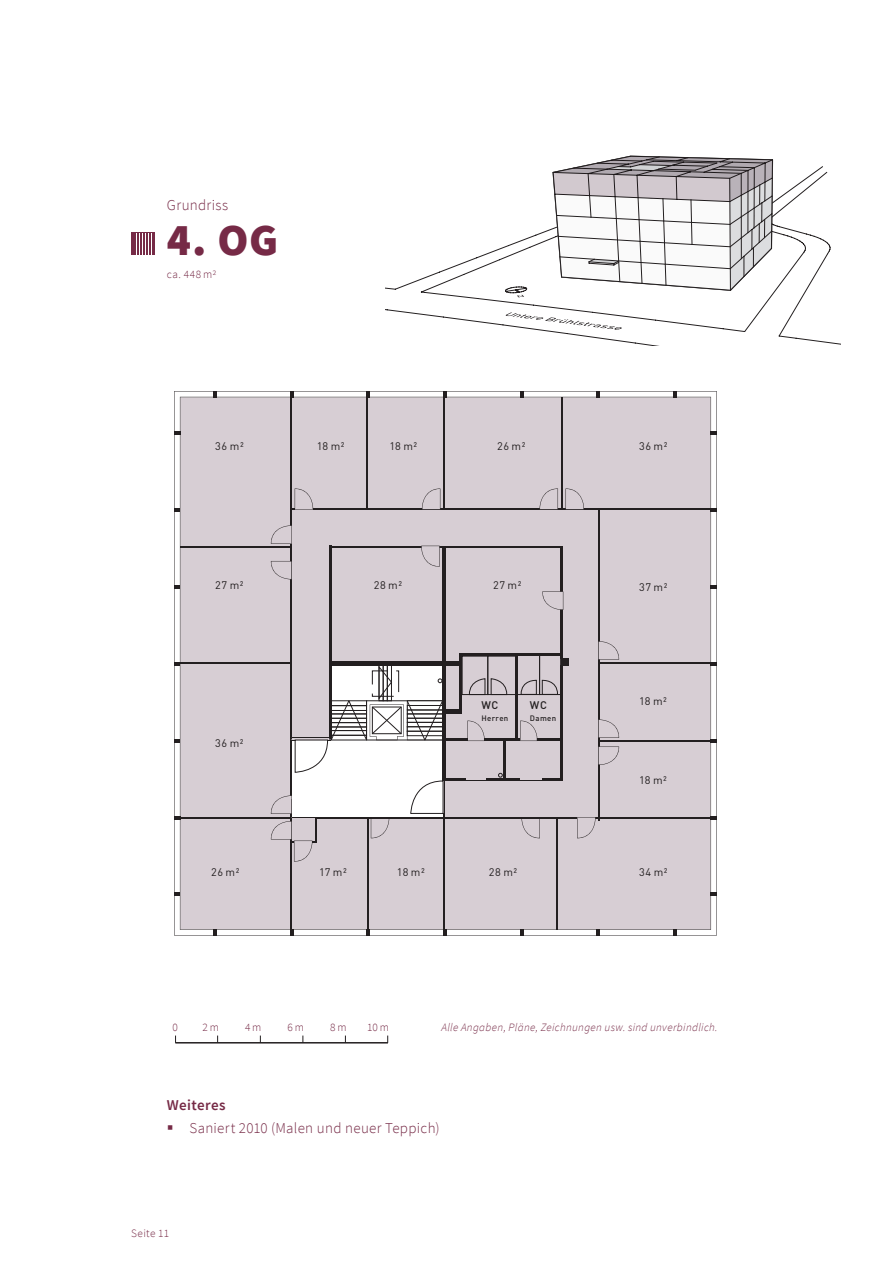
<style>
.page{position:relative;width:893px;height:1263px;background:#fff}
.page>*{position:absolute;margin:0;border:0;box-sizing:border-box;transform-origin:0 0}
.t1{font:900 45px "Source Sans Pro";color:#762a46}
.t2{font:300 15px "Source Sans Pro";letter-spacing:.02em;color:#762a46}
.t3{font:600 15px "Source Sans Pro";letter-spacing:.025em;color:#762a46}
.t4{font:italic 300 11.25px "Source Sans Pro";letter-spacing:.03em;color:#762a46}
.t5{font:300 11.25px "Source Sans Pro";letter-spacing:.045em;color:#762a46}
.t6{font:10.95px "DIN";letter-spacing:.05em;color:#231f20}
.t7{font:500 10.95px "DIN";color:#231f20}
.t8{font:500 7.8px "DIN";letter-spacing:.045em;color:#231f20}
</style>
<div class="page">
<hr style="left:131px;top:233px;width:2px;height:22px;background:#762a46">
<svg style="left:133px;top:232px;width:19px;height:1px"></svg>
<hr style="left:134px;top:233px;width:2px;height:22px;background:#762a46">
<hr style="left:137px;top:233px;width:2px;height:22px;background:#762a46">
<hr style="left:140px;top:233px;width:2px;height:22px;background:#762a46">
<hr style="left:143px;top:233px;width:2px;height:22px;background:#762a46">
<hr style="left:146px;top:233px;width:2px;height:22px;background:#762a46">
<hr style="left:149px;top:233px;width:2px;height:22px;background:#762a46">
<hr style="left:152px;top:233px;width:2px;height:22px;background:#762a46">
<svg style="left:174px;top:391px;width:543px;height:544px;background:#d6cdd3"></svg>
<svg style="left:174px;top:431px;width:6px;height:4px"></svg>
<svg style="left:213px;top:391px;width:4px;height:6px"></svg>
<svg style="left:290px;top:391px;width:4px;height:6px"></svg>
<svg style="left:366px;top:391px;width:4px;height:6px"></svg>
<svg style="left:443px;top:391px;width:4px;height:6px"></svg>
<svg style="left:520px;top:391px;width:3px;height:6px"></svg>
<svg style="left:596px;top:391px;width:4px;height:6px"></svg>
<svg style="left:673px;top:391px;width:3px;height:6px"></svg>
<svg style="left:213px;top:929px;width:4px;height:6px"></svg>
<svg style="left:290px;top:929px;width:4px;height:6px"></svg>
<svg style="left:366px;top:929px;width:4px;height:6px"></svg>
<svg style="left:443px;top:929px;width:4px;height:6px"></svg>
<svg style="left:520px;top:929px;width:3px;height:6px"></svg>
<svg style="left:596px;top:929px;width:4px;height:6px"></svg>
<svg style="left:673px;top:929px;width:3px;height:6px"></svg>
<svg style="left:174px;top:508px;width:6px;height:3px"></svg>
<svg style="left:711px;top:508px;width:6px;height:3px"></svg>
<svg style="left:711px;top:431px;width:6px;height:4px"></svg>
<svg style="left:174px;top:585px;width:6px;height:3px"></svg>
<svg style="left:711px;top:585px;width:6px;height:3px"></svg>
<svg style="left:174px;top:662px;width:6px;height:3px"></svg>
<svg style="left:711px;top:662px;width:6px;height:3px"></svg>
<svg style="left:174px;top:738px;width:6px;height:4px"></svg>
<svg style="left:711px;top:738px;width:6px;height:4px"></svg>
<svg style="left:174px;top:892px;width:6px;height:4px"></svg>
<svg style="left:711px;top:815px;width:6px;height:4px"></svg>
<svg style="left:174px;top:815px;width:6px;height:4px"></svg>
<svg style="left:711px;top:892px;width:6px;height:4px"></svg>
<hr style="left:290px;top:397px;width:2px;height:128px;background:#231f20">
<hr style="left:290px;top:659px;width:2px;height:81px;background:#231f20">
<hr style="left:290px;top:544px;width:2px;height:118px;background:#231f20">
<hr style="left:290px;top:735px;width:2px;height:61px;background:#231f20">
<hr style="left:290px;top:799px;width:2px;height:130px;background:#231f20">
<hr style="left:313px;top:508px;width:86px;height:1px;background:#231f20">
<hr style="left:180px;top:546px;width:112px;height:2px;background:#231f20">
<hr style="left:330px;top:546px;width:232px;height:2px;background:#231f20">
<hr style="left:180px;top:662px;width:112px;height:1px;background:#231f20">
<hr style="left:330px;top:662px;width:131px;height:4px;background:#231f20">
<svg style="left:292px;top:488px;width:21px;height:21px"></svg>
<hr style="left:392px;top:508px;width:59px;height:1px;background:#231f20">
<hr style="left:447px;top:508px;width:99px;height:1px;background:#231f20">
<hr style="left:545px;top:508px;width:166px;height:1px;background:#231f20">
<hr style="left:599px;top:661px;width:112px;height:2px;background:#231f20">
<hr style="left:599px;top:740px;width:112px;height:2px;background:#231f20">
<hr style="left:598px;top:817px;width:113px;height:2px;background:#231f20">
<hr style="left:366px;top:397px;width:2px;height:112px;background:#231f20">
<hr style="left:443px;top:397px;width:2px;height:112px;background:#231f20">
<hr style="left:561px;top:397px;width:2px;height:112px;background:#231f20">
<hr style="left:598px;top:508px;width:2px;height:199px;background:#231f20">
<hr style="left:598px;top:699px;width:2px;height:97px;background:#231f20">
<hr style="left:556px;top:818px;width:2px;height:111px;background:#231f20">
<hr style="left:443px;top:813px;width:2px;height:116px;background:#231f20">
<hr style="left:367px;top:817px;width:2px;height:112px;background:#231f20">
<hr style="left:598px;top:796px;width:2px;height:25px;background:#231f20">
<svg style="left:565px;top:488px;width:19px;height:21px"></svg>
<svg style="left:598px;top:641px;width:21px;height:19px"></svg>
<svg style="left:598px;top:719px;width:21px;height:19px"></svg>
<svg style="left:598px;top:746px;width:21px;height:19px"></svg>
<svg style="left:371px;top:819px;width:18px;height:19px"></svg>
<svg style="left:271px;top:561px;width:21px;height:18px"></svg>
<svg style="left:271px;top:525px;width:21px;height:19px"></svg>
<svg style="left:542px;top:591px;width:21px;height:19px"></svg>
<svg style="left:467px;top:720px;width:17px;height:21px"></svg>
<svg style="left:520px;top:720px;width:17px;height:21px"></svg>
<svg style="left:498px;top:773px;width:5px;height:4px"></svg>
<hr style="left:441px;top:817px;width:80px;height:2px;background:#231f20">
<hr style="left:180px;top:817px;width:110px;height:2px;background:#231f20">
<svg style="left:518px;top:817px;width:22px;height:21px"></svg>
<hr style="left:525px;top:817px;width:52px;height:2px;background:#231f20">
<hr style="left:315px;top:817px;width:127px;height:2px;background:#231f20">
<hr style="left:330px;top:546px;width:2px;height:194px;background:#231f20">
<div style="left:487px;top:656px;width:30px;height:39px;border:1px solid #231f20"></div>
<div style="left:517px;top:655px;width:23px;height:40px;border:1px solid #231f20"></div>
<div style="left:539px;top:655px;width:22px;height:40px;border:1px solid #231f20"></div>
<svg style="left:577px;top:817px;width:23px;height:21px"></svg>
<div style="left:561px;top:659px;width:7px;height:7px;background:#231f20"></div>
<svg style="left:469px;top:678px;width:16px;height:17px"></svg>
<svg style="left:491px;top:678px;width:16px;height:17px"></svg>
<svg style="left:521px;top:679px;width:37px;height:16px"></svg>
<hr style="left:465px;top:780px;width:89px;height:1px;background:#231f20">
<svg style="left:271px;top:795px;width:46px;height:67px"></svg>
<hr style="left:444px;top:781px;width:1px;height:32px;background:#231f20">
<svg style="left:410px;top:780px;width:33px;height:34px"></svg>
<svg style="left:540px;top:488px;width:18px;height:21px"></svg>
<svg style="left:421px;top:546px;width:19px;height:21px"></svg>
<hr style="left:444px;top:709px;width:18px;height:4px;background:#231f20">
<hr style="left:459px;top:654px;width:102px;height:2px;background:#231f20">
<svg style="left:422px;top:488px;width:18px;height:21px"></svg>
<svg style="left:291px;top:666px;width:153px;height:107px"></svg>
<svg style="left:385px;top:228px;width:455px;height:117px"></svg>
<svg style="left:552px;top:156px;width:278px;height:135px"></svg>
<hr style="left:175px;top:1042px;width:213px;height:1px;background:#231f20">
<p class="t2" style="left:167px;top:196px;width:63px">Grundriss</p>
<p class="t1" style="left:167px;top:209px;width:113px">4. OG</p>
<p class="t5" style="left:167px;top:267px;width:51px">ca. 448 m2</p>
<p class="t6" style="left:215px;top:439px;width:30px">36 m²</p>
<p class="t6" style="left:317px;top:439px;width:29px">18 m²</p>
<p class="t6" style="left:389px;top:439px;width:29px">18 m²</p>
<p class="t6" style="left:497px;top:439px;width:30px">26 m²</p>
<p class="t6" style="left:639px;top:439px;width:30px">36 m²</p>
<p class="t6" style="left:215px;top:578px;width:30px">27 m²</p>
<p class="t6" style="left:374px;top:578px;width:30px">28 m²</p>
<p class="t6" style="left:493px;top:578px;width:30px">27 m²</p>
<p class="t6" style="left:215px;top:736px;width:30px">36 m²</p>
<p class="t7" style="left:481px;top:698px;width:18px">WC</p>
<p class="t8" style="left:481px;top:714px;width:29px">Herren</p>
<p class="t7" style="left:530px;top:698px;width:18px">WC</p>
<p class="t8" style="left:530px;top:714px;width:28px">Damen</p>
<p class="t6" style="left:639px;top:580px;width:30px">37 m²</p>
<p class="t6" style="left:639px;top:694px;width:29px">18 m²</p>
<p class="t6" style="left:639px;top:773px;width:29px">18 m²</p>
<p class="t6" style="left:211px;top:865px;width:30px">26 m²</p>
<p class="t6" style="left:319px;top:865px;width:29px">17 m²</p>
<p class="t6" style="left:397px;top:865px;width:29px">18 m²</p>
<p class="t6" style="left:489px;top:865px;width:30px">28 m²</p>
<p class="t6" style="left:639px;top:865px;width:30px">34 m²</p>
<p class="t5" style="left:173px;top:1020px;width:7px">0</p>
<p class="t5" style="left:203px;top:1020px;width:18px">2m</p>
<p class="t5" style="left:245px;top:1020px;width:18px">4m</p>
<p class="t5" style="left:288px;top:1020px;width:18px">6m</p>
<p class="t5" style="left:330px;top:1020px;width:18px">8m</p>
<p class="t5" style="left:367px;top:1020px;width:23px">10m</p>
<p class="t4" style="left:441px;top:1020px;width:278px">Alle Angaben, Pläne, Zeichnungen usw. sind unverbindlich.</p>
<p class="t3" style="left:167px;top:1095px;width:60px">Weiteres</p>
<p class="t2" style="left:189px;top:1118px;width:252px">Saniert 2010 (Malen und neuer Teppich)</p>
<p class="t5" style="left:131px;top:1226px;width:40px">Seite 11</p>
</div>
